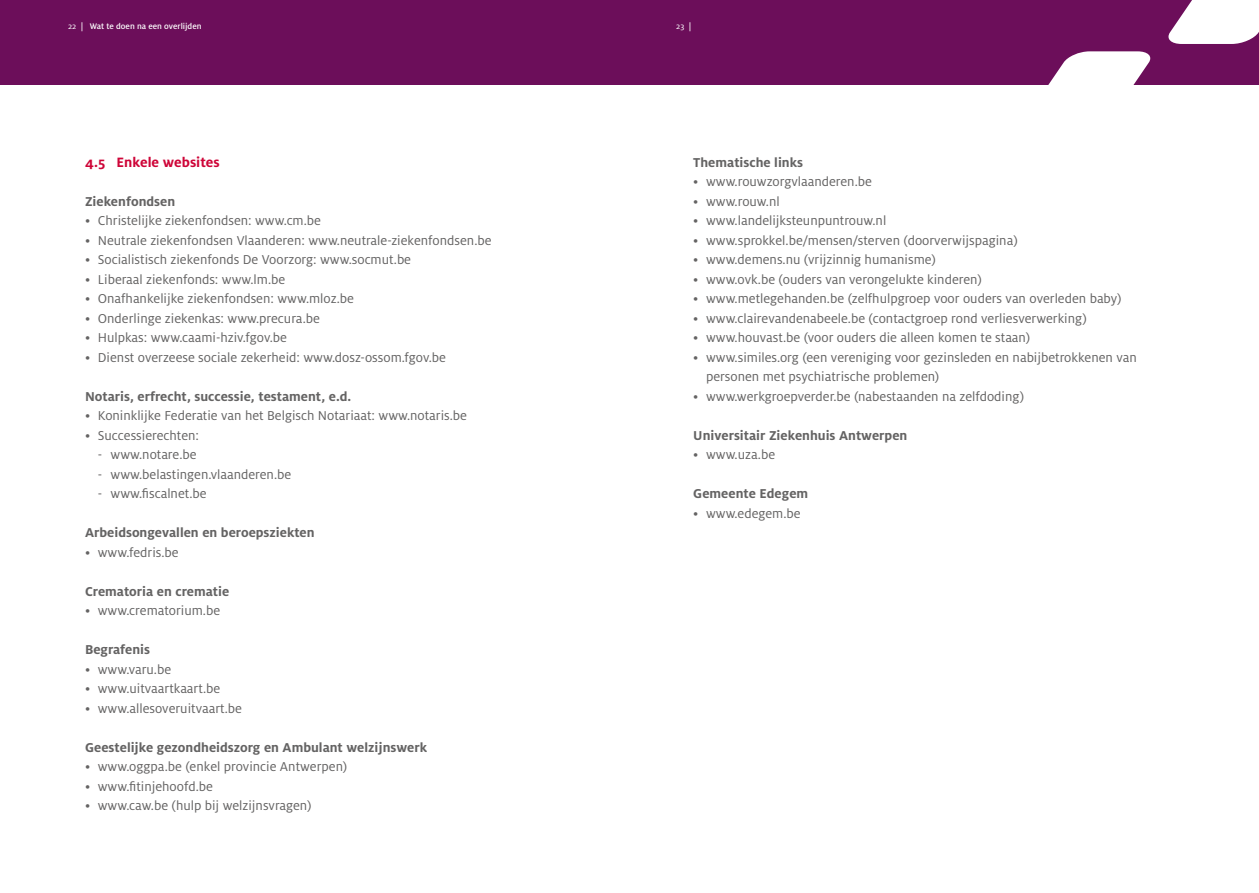
<style>
.page{position:relative;width:1259px;height:893px;background:#fff}
.page>*{position:absolute;margin:0;border:0;box-sizing:border-box;transform-origin:0 0}
.t1{font:700 15px "Milo OT";color:#ce0538}
.t2{font:14.25px/19.5px "Milo OT";color:#646363}
.t3{font:700 14.25px "Milo OT";color:#646363}
.t4{font:500 9px "Milo OT";color:#fff}
.t5{font:9px "Milo OT";color:#fff}
.s1{font-weight:400}
.s2{font-weight:500}
</style>
<div class="page">
<div style="left:629px;top:0;width:630px;height:85px;background:#6c0e5a"></div>
<svg style="left:1048px;top:51px;width:103px;height:34px"></svg>
<svg style="left:1168px;top:0;width:91px;height:44px;background:#eadde8"></svg>
<div style="left:0;top:0;width:629px;height:85px;background:#6c0e5a"></div>
<p class="t4" style="left:68px;top:21px;width:135px"><span class="s1">22</span> | Wat te doen na een overlijden</p>
<p class="t5" style="left:676px;top:21px;width:17px">23 <span class="s2">|</span></p>
<p class="t1" style="left:85px;top:153px;width:136px">4.5 Enkele websites</p>
<p class="t3" style="left:85px;top:193px;width:92px">Ziekenfondsen</p>
<p class="t2" style="left:85px;top:211px;width:237px">• Christelijke ziekenfondsen: www.cm.be</p>
<p class="t2" style="left:85px;top:230px;width:408px">• Neutrale ziekenfondsen Vlaanderen: www.neutrale-ziekenfondsen.be</p>
<p class="t2" style="left:85px;top:250px;width:327px">• Socialistisch ziekenfonds De Voorzorg: www.socmut.be</p>
<p class="t2" style="left:85px;top:269px;width:202px">• Liberaal ziekenfonds: www.lm.be</p>
<p class="t2" style="left:85px;top:289px;width:270px">• Onafhankelijke ziekenfondsen: www.mloz.be</p>
<p class="t2" style="left:85px;top:308px;width:236px">• Onderlinge ziekenkas: www.precura.be</p>
<p class="t2" style="left:85px;top:328px;width:203px">• Hulpkas: www.caami-hziv.fgov.be</p>
<p class="t2" style="left:85px;top:347px;width:362px">• Dienst overzeese sociale zekerheid: www.dosz-ossom.fgov.be</p>
<p class="t3" style="left:85px;top:388px;width:268px">Notaris, erfrecht, successie, testament, e.d.</p>
<p class="t2" style="left:85px;top:406px;width:383px">• Koninklijke Federatie van het Belgisch Notariaat: www.notaris.be</p>
<p class="t2" style="left:85px;top:425px;width:116px">• Successierechten:</p>
<p class="t2" style="left:98px;top:445px;width:100px">- www.notare.be</p>
<p class="t2" style="left:98px;top:464px;width:195px">- www.belastingen.vlaanderen.be</p>
<p class="t2" style="left:98px;top:484px;width:110px">- www.fiscalnet.be</p>
<p class="t3" style="left:85px;top:524px;width:231px">Arbeidsongevallen en beroepsziekten</p>
<p class="t2" style="left:85px;top:542px;width:95px">• www.fedris.be</p>
<p class="t3" style="left:85px;top:583px;width:146px">Crematoria en crematie</p>
<p class="t2" style="left:85px;top:601px;width:137px">• www.crematorium.be</p>
<p class="t3" style="left:85px;top:641px;width:67px">Begrafenis</p>
<p class="t2" style="left:85px;top:659px;width:88px">• www.varu.be</p>
<p class="t2" style="left:85px;top:679px;width:137px">• www.uitvaartkaart.be</p>
<p class="t2" style="left:85px;top:698px;width:158px">• www.allesoveruitvaart.be</p>
<p class="t3" style="left:85px;top:739px;width:343px">Geestelijke gezondheidszorg en Ambulant welzijnswerk</p>
<p class="t2" style="left:85px;top:757px;width:264px">• www.oggpa.be (enkel provincie Antwerpen)</p>
<p class="t2" style="left:85px;top:776px;width:129px">• www.fitinjehoofd.be</p>
<p class="t2" style="left:85px;top:796px;width:228px">• www.caw.be (hulp bij welzijnsvragen)</p>
<p class="t3" style="left:693px;top:154px;width:111px">Thematische links</p>
<p class="t2" style="left:693px;top:172px;width:180px">• www.rouwzorgvlaanderen.be</p>
<p class="t2" style="left:693px;top:191px;width:88px">• www.rouw.nl</p>
<p class="t2" style="left:693px;top:211px;width:194px">• www.landelijksteunpuntrouw.nl</p>
<p class="t2" style="left:693px;top:230px;width:326px">• www.sprokkel.be/mensen/sterven (doorverwijspagina)</p>
<p class="t2" style="left:693px;top:250px;width:244px">• www.demens.nu (vrijzinnig humanisme)</p>
<p class="t2" style="left:693px;top:269px;width:290px">• www.ovk.be (ouders van verongelukte kinderen)</p>
<p class="t2" style="left:693px;top:289px;width:430px">• www.metlegehanden.be (zelfhulpgroep voor ouders van overleden baby)</p>
<p class="t2" style="left:693px;top:308px;width:395px">• www.clairevandenabeele.be (contactgroep rond verliesverwerking)</p>
<p class="t2" style="left:693px;top:328px;width:338px">• www.houvast.be (voor ouders die alleen komen te staan)</p>
<p class="t2" style="left:706px;top:347px;width:432px;text-indent:-13px">• www.similes.org (een vereniging voor gezinsleden en nabijbetrokkenen van personen met psychiatrische problemen)</p>
<p class="t2" style="left:693px;top:386px;width:332px">• www.werkgroepverder.be (nabestaanden na zelfdoding)</p>
<p class="t3" style="left:693px;top:427px;width:216px">Universitair Ziekenhuis Antwerpen</p>
<p class="t2" style="left:693px;top:445px;width:83px">• www.uza.be</p>
<p class="t3" style="left:693px;top:485px;width:116px">Gemeente Edegem</p>
<p class="t2" style="left:693px;top:503px;width:109px">• www.edegem.be</p>
</div>
